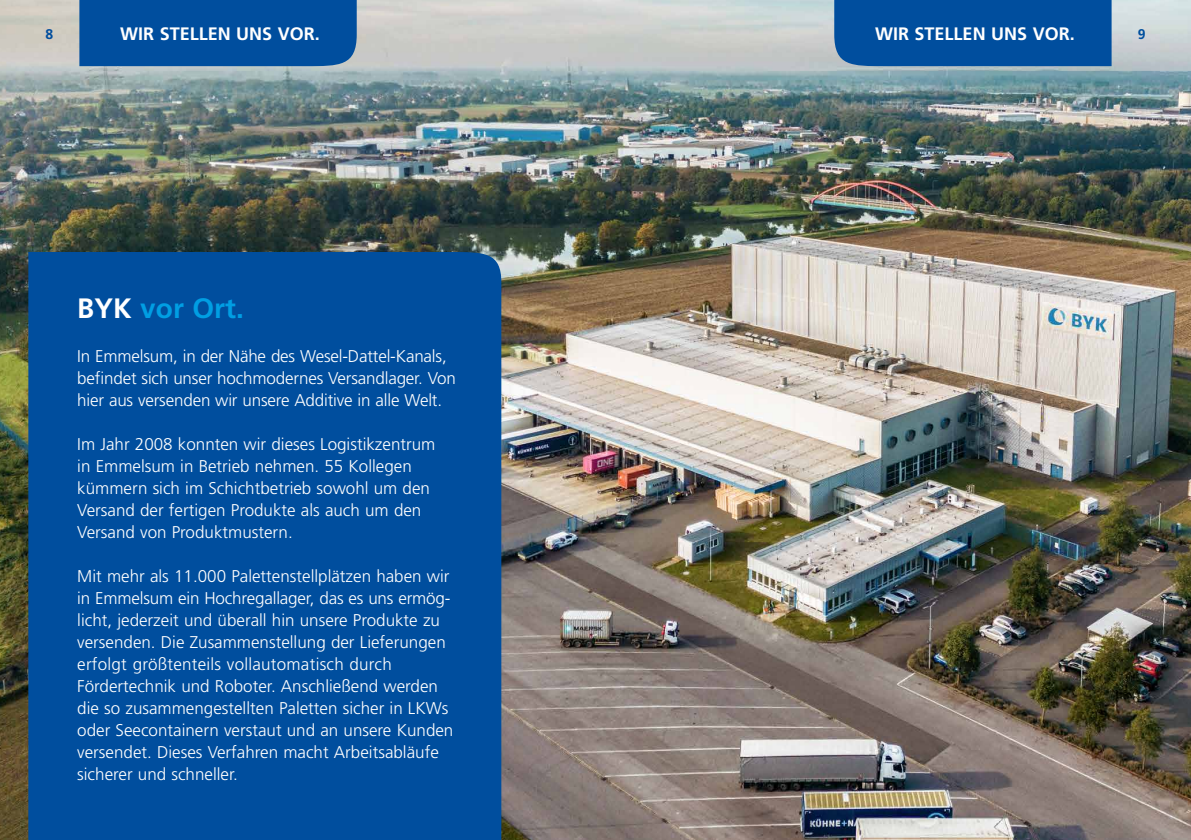
<style>
.page{position:relative;width:1191px;height:840px;background:#fff}
.page>*{position:absolute;margin:0;border:0;box-sizing:border-box;transform-origin:0 0}
.t1{font:700 28px "Frutiger LT Pro";color:#009ee3}
.t2{font:700 18px "Frutiger LT Pro";color:#fff}
.t3{font:300 17px/22px "Frutiger LT Pro";color:#fff}
.t4{font:700 14px "Frutiger LT Pro";color:#004e9e}
.s1{color:#fff}
</style>
<div class="page">
<img style="left:0;top:0;width:1191px;height:839px">
<div style="left:28px;top:252px;width:473px;height:587px;background:#004e9e"></div>
<div style="left:79px;top:0;width:278px;height:66px;background:#004e9e"></div>
<div style="left:834px;top:0;width:277px;height:66px;background:#004e9e"></div>
<p class="t4" style="left:45px;top:26px;width:9px">8</p>
<p class="t2" style="left:120px;top:23px;width:201px">WIR STELLEN UNS VOR.</p>
<p class="t2" style="left:875px;top:23px;width:201px">WIR STELLEN UNS VOR.</p>
<p class="t4" style="left:1137px;top:26px;width:9px">9</p>
<h1 class="t1" style="left:77px;top:291px;width:168px"><span class="s1">BYK</span> vor Ort.</h1>
<p class="t3" style="left:77px;top:344px;width:380px">In Emmelsum, in der Nähe des Wesel-Dattel-Kanals, befindet sich unser hochmodernes Versandlager. Von hier aus versenden wir unsere Additive in alle Welt.</p>
<p class="t3" style="left:77px;top:432px;width:360px">Im Jahr 2008 konnten wir dieses Logistikzentrum in Emmelsum in Betrieb nehmen. 55 Kollegen kümmern sich im Schichtbetrieb sowohl um den Versand der fertigen Produkte als auch um den Versand von Produktmustern.</p>
<p class="t3" style="left:77px;top:564px;width:378px">Mit mehr als 11.000 Palettenstellplätzen haben wir in Emmelsum ein Hochregallager, das es uns ermög-- licht, jederzeit und überall hin unsere Produkte zu versenden. Die Zusammenstellung der Lieferungen erfolgt größtenteils vollautomatisch durch Fördertechnik und Roboter. Anschließend werden die so zusammengestellten Paletten sicher in LKWs oder Seecontainern verstaut und an unsere Kunden versendet. Dieses Verfahren macht Arbeitsabläufe sicherer und schneller.</p>
</div>
